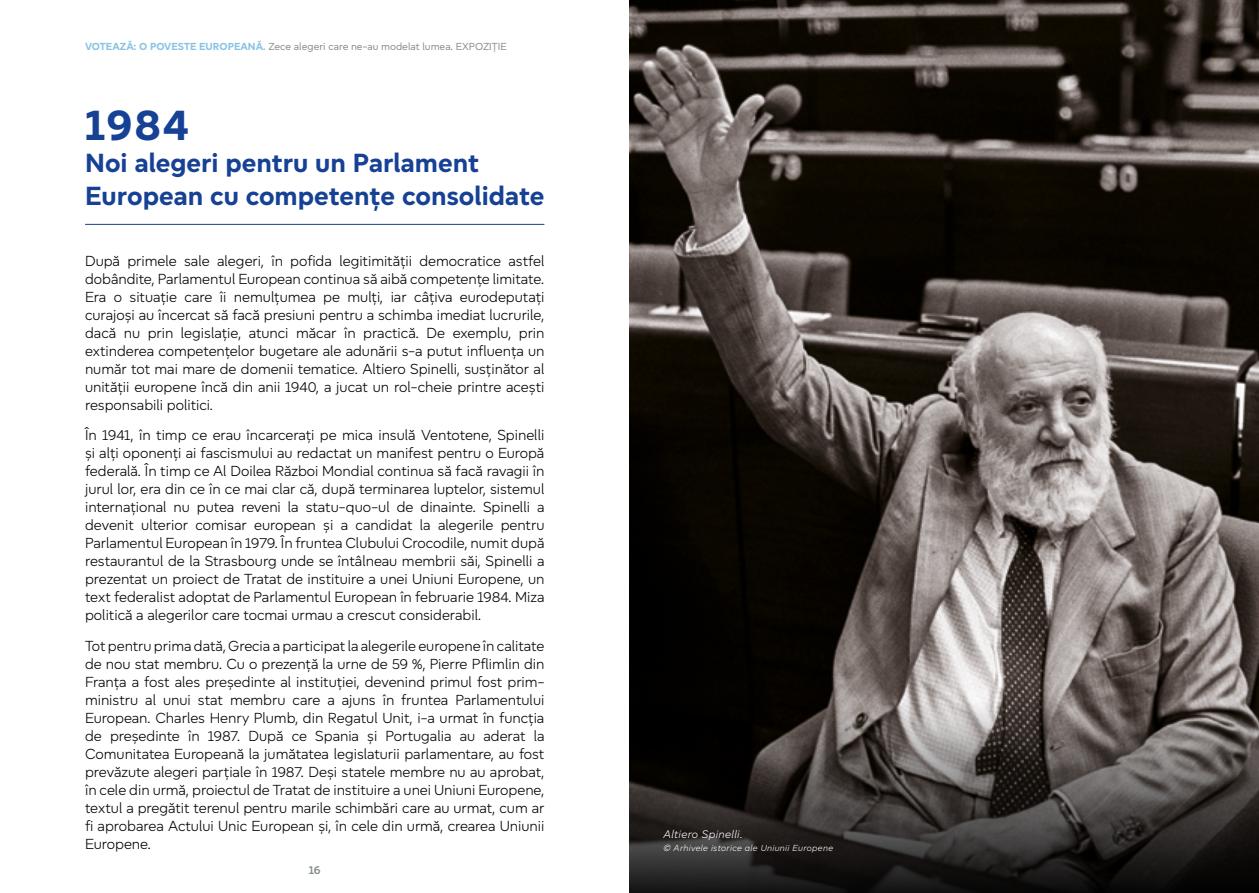
<style>
.page{position:relative;width:1259px;height:893px;background:#fff}
.page>*{position:absolute;margin:0;border:0;box-sizing:border-box;transform-origin:0 0}
.H2_-_Years{font:700 45px "Europea";color:#164194}
.H2_-_Years-2{font:700 27px/32.4px "Europea";color:#164194}
.Text_Years{font:300 15px/18px "Europea";color:#000;text-align:justify}
.t1{font:600 12px "Europea";color:#878e91}
.t2{font:italic 300 11.25px "Europea";letter-spacing:.025em;color:#fff}
.t3{font:10.5px "Europea";color:#878e91}
.t4{font:italic 300 9px "Europea";letter-spacing:.035em;color:#fff}
.s1{font-weight:700;color:#87c2e4}
</style>
<div class="page">
<hr style="left:85px;top:224px;width:459px;height:1px;background:#164194">
<img style="left:629px;top:0;width:630px;height:893px">
<img style="left:714px;top:106px;width:460px;height:723px">
<p class="t3" style="left:85px;top:39px;width:423px"><span class="s1">VOTEAZĂ: O POVESTE EUROPEANĂ.</span> Zece alegeri care ne-au modelat lumea. EXPOZIȚIE</p>
<h2 class="H2_-_Years" style="left:85px;top:92px;width:105px">1984</h2>
<h2 class="H2_-_Years-2" style="left:85px;top:145px;width:461px">Noi alegeri pentru un Parlament<br>European cu competențe consolidate</h2>
<p class="Text_Years" style="left:85px;top:251px;width:461px">După primele sale alegeri, în pofida legitimității democratice astfel dobândite, Parlamentul European continua să aibă competențe limitate.<br>Era o situație care îi nemulțumea pe mulți, iar câțiva eurodeputați curajoși au încercat să facă presiuni pentru a schimba imediat lucrurile, dacă nu prin legislație, atunci măcar în practică. De exemplu, prin extinderea competențelor bugetare ale adunării s-a putut influența un număr tot mai mare de domenii tematice. Altiero Spinelli, susținător al unității europene încă din anii 1940, a jucat un rol-cheie printre acești responsabili politici.</p>
<p class="Text_Years" style="left:85px;top:425px;width:461px">În 1941, în timp ce erau încarcerați pe mica insulă Ventotene, Spinelli și alți oponenți ai fascismului au redactat un manifest pentru o Europă federală. În timp ce Al Doilea Război Mondial continua să facă ravagii în jurul lor, era din ce în ce mai clar că, după terminarea luptelor, sistemul internațional nu putea reveni la statu-quo-ul de dinainte. Spinelli a devenit ulterior comisar european și a candidat la alegerile pentru Parlamentul European în 1979. În fruntea Clubului Crocodile, numit după restaurantul de la Strasbourg unde se întâlneau membrii săi, Spinelli a prezentat un proiect de Tratat de instituire a unei Uniuni Europene, un text federalist adoptat de Parlamentul European în februarie 1984. Miza politică a alegerilor care tocmai urmau a crescut considerabil.</p>
<p class="Text_Years" style="left:85px;top:636px;width:461px">Tot pentru prima dată, Grecia a participat la alegerile europene în calitate de nou stat membru. Cu o prezență la urne de 59 %, Pierre Pflimlin din Franța a fost ales președinte al instituției, devenind primul fost prim&shy;ministru al unui stat membru care a ajuns în fruntea Parlamentului European. Charles Henry Plumb, din Regatul Unit, i-a urmat în funcția de președinte în 1987. După ce Spania și Portugalia au aderat la Comunitatea Europeană la jumătatea legislaturii parlamentare, au fost prevăzute alegeri parțiale în 1987. Deși statele membre nu au aprobat, în cele din urmă, proiectul de Tratat de instituire a unei Uniuni Europene, textul a pregătit terenul pentru marile schimbări care au urmat, cum ar fi aprobarea Actului Unic European și, în cele din urmă, crearea Uniunii Europene.</p>
<p class="t1" style="left:309px;top:862px;width:13px">16</p>
<p class="t2" style="left:663px;top:826px;width:81px">Altiero Spinelli.</p>
<p class="t4" style="left:663px;top:842px;width:171px">© Arhivele istorice ale Uniunii Europene</p>
</div>
